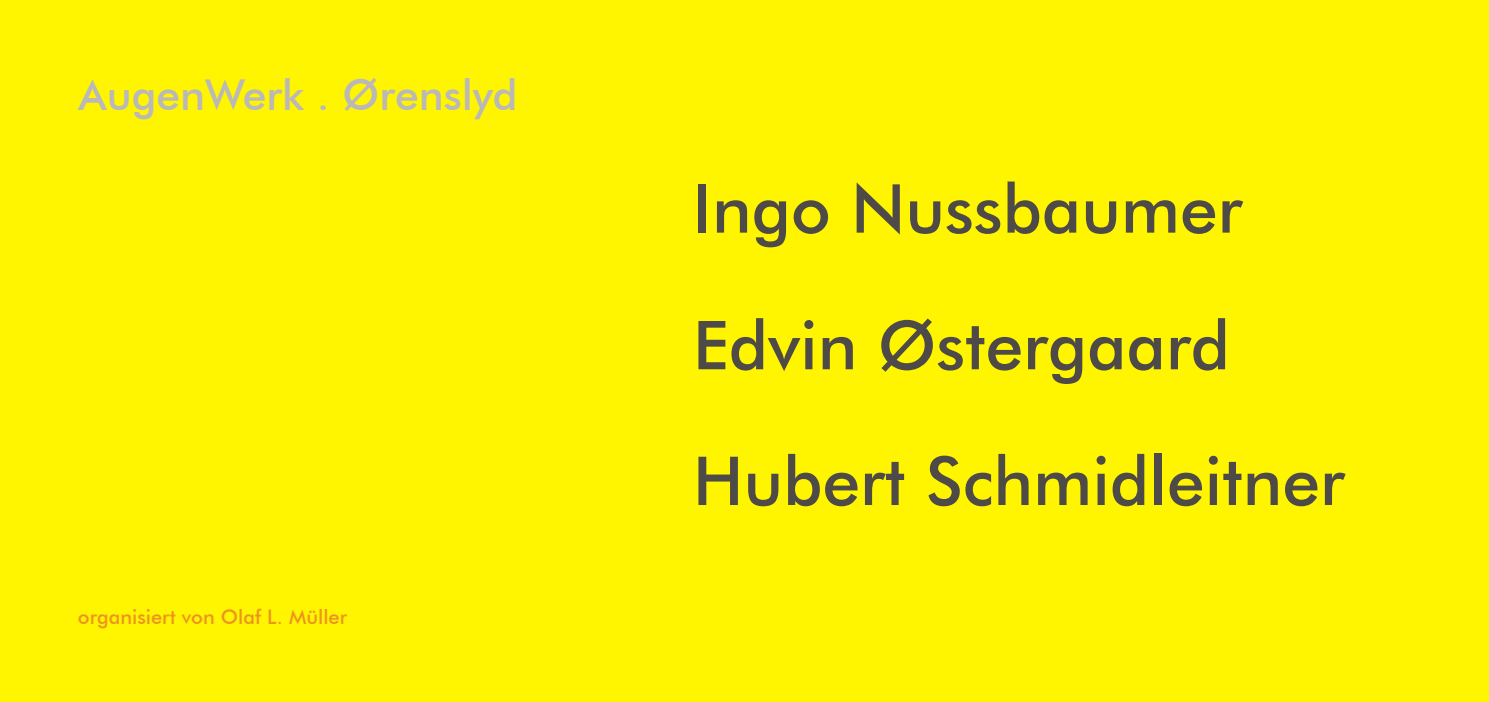
<style>
.page{position:relative;width:1489px;height:702px;background:#fff}
.page>*{position:absolute;margin:0;border:0;box-sizing:border-box;transform-origin:0 0}
.t1{font:500 67.5px "Futura BT";color:#4d4a47}
.t2{font:500 42.5px "Futura BT";color:#bab8b8}
.t3{font:500 20px "Futura BT";color:#ed941f}
</style>
<div class="page">
<div style="left:0;top:0;width:1488px;height:702px;background:#fff500"></div>
<p class="t2" style="left:79px;top:78px;width:440px">AugenWerk . Ørenslyd</p>
<p class="t3" style="left:78px;top:609px;width:270px">organisiert von Olaf L. Müller</p>
<p class="t1" style="left:692px;top:181px;width:551px">Ingo Nussbaumer</p>
<p class="t1" style="left:693px;top:318px;width:538px">Edvin Østergaard</p>
<p class="t1" style="left:693px;top:453px;width:653px">Hubert Schmidleitner</p>
</div>
